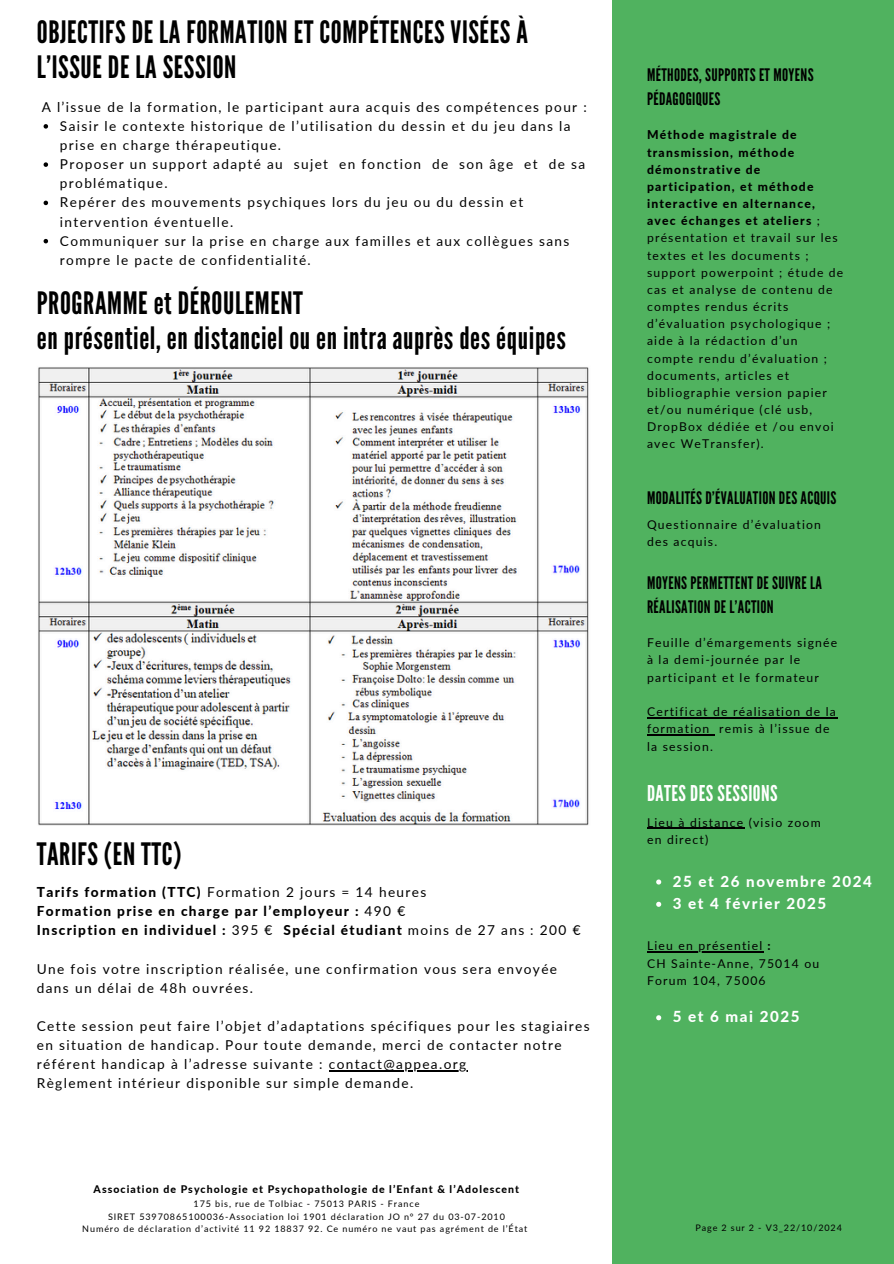
<style>
.page{position:relative;width:894px;height:1264px;background:#fff}
.page>*{position:absolute;margin:0;border:0;box-sizing:border-box;transform-origin:0 0}
.t1{font:30.75px/34.8px "League Gothic";letter-spacing:.02em;color:#000}
.t2{font:21.75px "League Gothic";letter-spacing:.02em;color:#fff}
.t3{font:17.25px/23.7px "League Gothic";letter-spacing:.02em;color:#000}
.t4{font:800 15.15px "Lato";letter-spacing:.1em;color:#fff}
.t5{font:13.65px/19.2px "Lato";letter-spacing:.1em;color:#000}
.t6{font:800 13.65px/19.2px "Lato";letter-spacing:.1em;color:#000}
.t7{font:12.15px/17.1px "Lato";letter-spacing:.1em;color:#000}
.t8{font:800 10.5px "Lato";letter-spacing:.1em;color:#000}
.t9{font:9px "Lato";letter-spacing:.1em;color:#000}
.s1{font-weight:400}
.s2{font-weight:800}
</style>
<div class="page">
<div style="left:612px;top:0;width:281px;height:1263px;background:#50b25f"></div>
<img style="left:38px;top:367px;width:551px;height:458px">
<hr style="left:647px;top:717px;width:189px;height:1px;background:#000">
<hr style="left:647px;top:734px;width:63px;height:1px;background:#000">
<svg style="left:44px;top:124px;width:4px;height:5px"></svg>
<svg style="left:44px;top:162px;width:4px;height:5px"></svg>
<svg style="left:44px;top:201px;width:4px;height:4px"></svg>
<svg style="left:44px;top:239px;width:4px;height:4px"></svg>
<hr style="left:329px;top:1070px;width:138px;height:1px;background:#000">
<hr style="left:647px;top:827px;width:97px;height:1px;background:#000">
<svg style="left:656px;top:879px;width:5px;height:5px"></svg>
<svg style="left:656px;top:901px;width:5px;height:5px"></svg>
<hr style="left:647px;top:951px;width:116px;height:1px;background:#000">
<svg style="left:656px;top:1015px;width:5px;height:5px"></svg>
<h6 class="t1" style="left:37px;top:15px;width:492px">OBJECTIFS DE LA FORMATION ET COMPÉTENCES VISÉES À<br>L’ISSUE DE LA SESSION</h6>
<p class="t5" style="left:42px;top:97px;width:546px">A l’issue de la formation, le participant aura acquis des compétences pour :</p>
<h1 class="t5" style="left:60px;top:116px;width:512px">Saisir le contexte historique de l’utilisation du dessin et du jeu dans la prise en charge thérapeutique.</h1>
<h5 class="t5" style="left:60px;top:154px;width:526px">Proposer un support adapté au sujet en fonction de son âge et de sa problématique.</h5>
<h5 class="t5" style="left:60px;top:192px;width:464px">Repérer des mouvements psychiques lors du jeu ou du dessin et intervention éventuelle.</h5>
<h5 class="t5" style="left:60px;top:231px;width:510px">Communiquer sur la prise en charge aux familles et aux collègues sans rompre le pacte de confidentialité.</h5>
<p class="t1" style="left:37px;top:286px;width:530px">PROGRAMME et DÉROULEMENT<br>en présentiel, en distanciel ou en intra auprès des équipes</p>
<h1 class="t1" style="left:37px;top:837px;width:146px">TARIFS (EN TTC)</h1>
<p class="t6" style="left:37px;top:882px;width:545px">Tarifs formation (TTC) <span class="s1">Formation 2 jours = 14 heures<br></span>Formation prise en charge par l’employeur : <span class="s1">490 €<br></span>Inscription en individuel : <span class="s1">395 €</span> Spécial étudiant <span class="s1">moins de 27 ans : 200 €</span></p>
<h4 class="t5" style="left:37px;top:958px;width:521px">Une fois votre inscription réalisée, une confirmation vous sera envoyée dans un délai de 48h ouvrées.</h4>
<p class="t5" style="left:37px;top:1016px;width:554px">Cette session peut faire l’objet d’adaptations spécifiques pour les stagiaires en situation de handicap. Pour toute demande, merci de contacter notre référent handicap à l’adresse suivante :</p>
<h4 class="t5" style="left:37px;top:1054px;width:431px;text-indent:292px">contact@appea.org<br>Règlement intérieur disponible sur simple demande.</h4>
<p class="t3" style="left:646px;top:64px;width:168px">MÉTHODES, SUPPORTS ET MOYENS<br>PÉDAGOGIQUES</p>
<p class="t7" style="left:646px;top:126px;width:198px"><span class="s2">Méthode magistrale de transmission, méthode démonstrative de participation, et méthode interactive en alternance, avec échanges et ateliers</span> ; présentation et travail sur les textes et les documents ; support powerpoint ; étude de cas et analyse de contenu de comptes rendus écrits d’évaluation psychologique ; aide à la rédaction d’un compte rendu d’évaluation ; documents, articles et bibliographie version papier et/ou numérique (clé usb,<br>DropBox dédiée et /ou envoi avec WeTransfer).</p>
<p class="t3" style="left:647px;top:486px;width:191px">MODALITÉS D’ÉVALUATION DES ACQUIS</p>
<p class="t7" style="left:646px;top:515px;width:175px">Questionnaire d’évaluation des acquis.</p>
<p class="t3" style="left:646px;top:571px;width:176px">MOYENS PERMETTENT DE SUIVRE LA<br>RÉALISATION DE L’ACTION</p>
<p class="t7" style="left:647px;top:634px;width:192px">Feuille d’émargements signée à la demi-journée par le participant et le formateur</p>
<p class="t7" style="left:647px;top:702px;width:190px">Certificat de réalisation de la formation remis à l’issue de</p>
<h2 class="t7" style="left:647px;top:737px;width:67px">la session.</h2>
<p class="t2" style="left:646px;top:780px;width:132px">DATES DES SESSIONS</p>
<h4 class="t7" style="left:647px;top:813px;width:175px">Lieu à distance (visio zoom</h4>
<p class="t7" style="left:647px;top:830px;width:63px">en direct)</p>
<p class="t4" style="left:672px;top:871px;width:201px">25 et 26 novembre 2024</p>
<h3 class="t4" style="left:672px;top:893px;width:155px">3 et 4 février 2025</h3>
<p class="t7" style="left:647px;top:937px;width:125px">Lieu en présentiel <span class="s2">:</span></p>
<p class="t7" style="left:647px;top:954px;width:174px">CH Sainte-Anne, 75014 ou</p>
<p class="t7" style="left:647px;top:971px;width:120px">Forum 104, 75006</p>
<p class="t4" style="left:672px;top:1007px;width:128px">5 et 6 mai 2025</p>
<p class="t8" style="left:94px;top:1182px;width:427px">Association de Psychologie et Psychopathologie de l’Enfant &amp; l’Adolescent</p>
<p class="t9" style="left:193px;top:1197px;width:227px">175 bis, rue de Tolbiac - 75013 PARIS - France</p>
<p class="t9" style="left:108px;top:1210px;width:398px">SIRET 53970865100036-Association loi 1901 déclaration JO n° 27 du 03-07-2010</p>
<p class="t9" style="left:82px;top:1223px;width:446px">Numéro de déclaration d’activité 11 92 18837 92. Ce numéro ne vaut pas agrément de l’État</p>
<p class="t9" style="left:695px;top:1222px;width:148px">Page 2 sur 2 - V3_22/10/2024</p>
</div>
